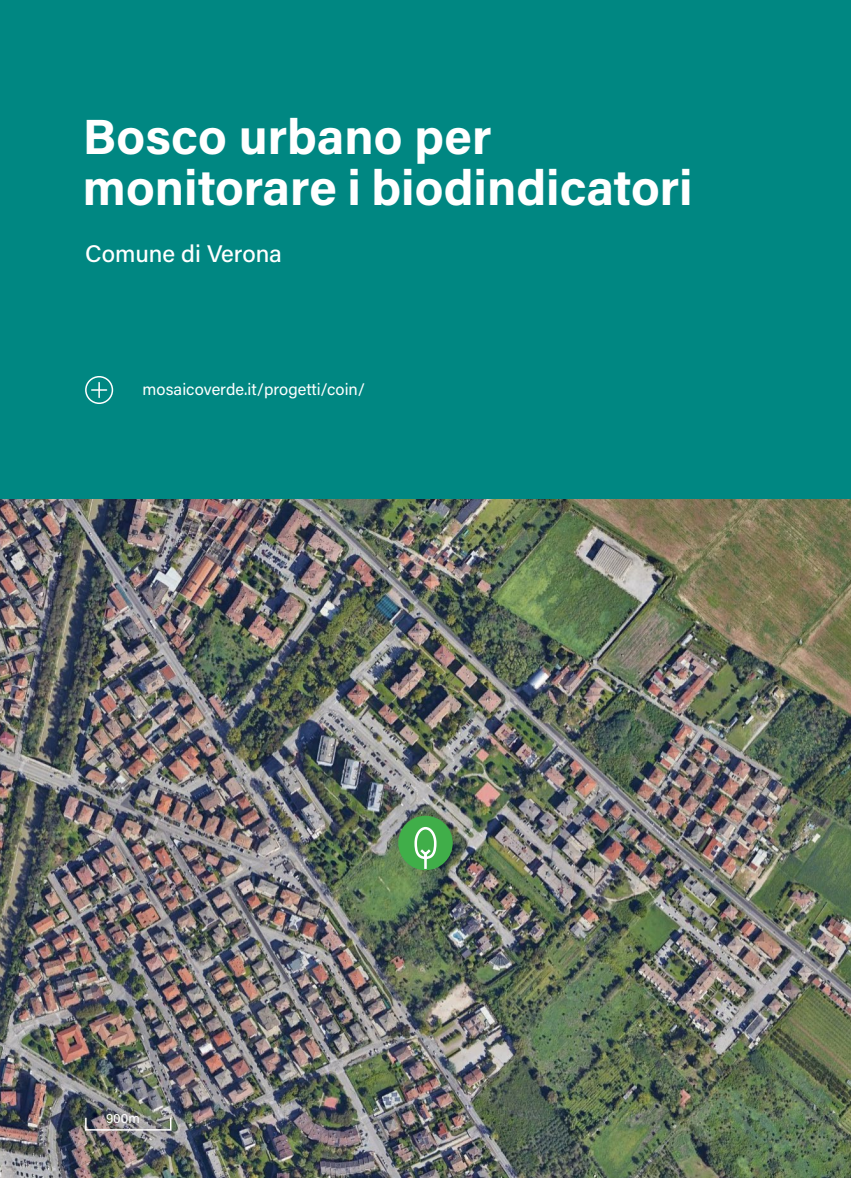
<style>
.page{position:relative;width:851px;height:1178px;background:#fff}
.page>*{position:absolute;margin:0;border:0;box-sizing:border-box;transform-origin:0 0}
.Heading_2_-_scheda_p{font:700 49.5px/51px "Acumin Pro";color:#fff}
.Heading_3_-_schede_p{font:500 24px "Acumin Pro";color:#fff}
.t1{font:16.5px "Acumin Pro";color:#fff}
.t2{font:13.5px "Acumin Pro";color:#fff}
</style>
<div class="page">
<div style="left:0;top:0;width:850px;height:1178px;background:#008782"></div>
<img style="left:0;top:499px;width:850px;height:679px">
<div style="left:85px;top:376px;width:28px;height:28px;border:2px solid #fff;border-radius:50%"></div>
<svg style="left:92px;top:383px;width:14px;height:14px"></svg>
<div style="left:85px;top:1117px;width:86px;height:13px;border:2px solid #fff"></div>
<div style="left:398px;top:816px;width:54px;height:54px;background:#40ae49;border-radius:50%"></div>
<svg style="left:413px;top:827px;width:25px;height:44px"></svg>
<p class="Heading_2_-_scheda_p" style="left:83px;top:109px;width:611px">Bosco urbano per monitorare i biodindicatori</p>
<p class="Heading_3_-_schede_p" style="left:85px;top:237px;width:198px">Comune di Verona</p>
<p class="t1" style="left:142px;top:378px;width:224px">mosaicoverde.it/progetti/coin/</p>
<p class="t2" style="left:106px;top:1109px;width:35px">900m</p>
</div>
